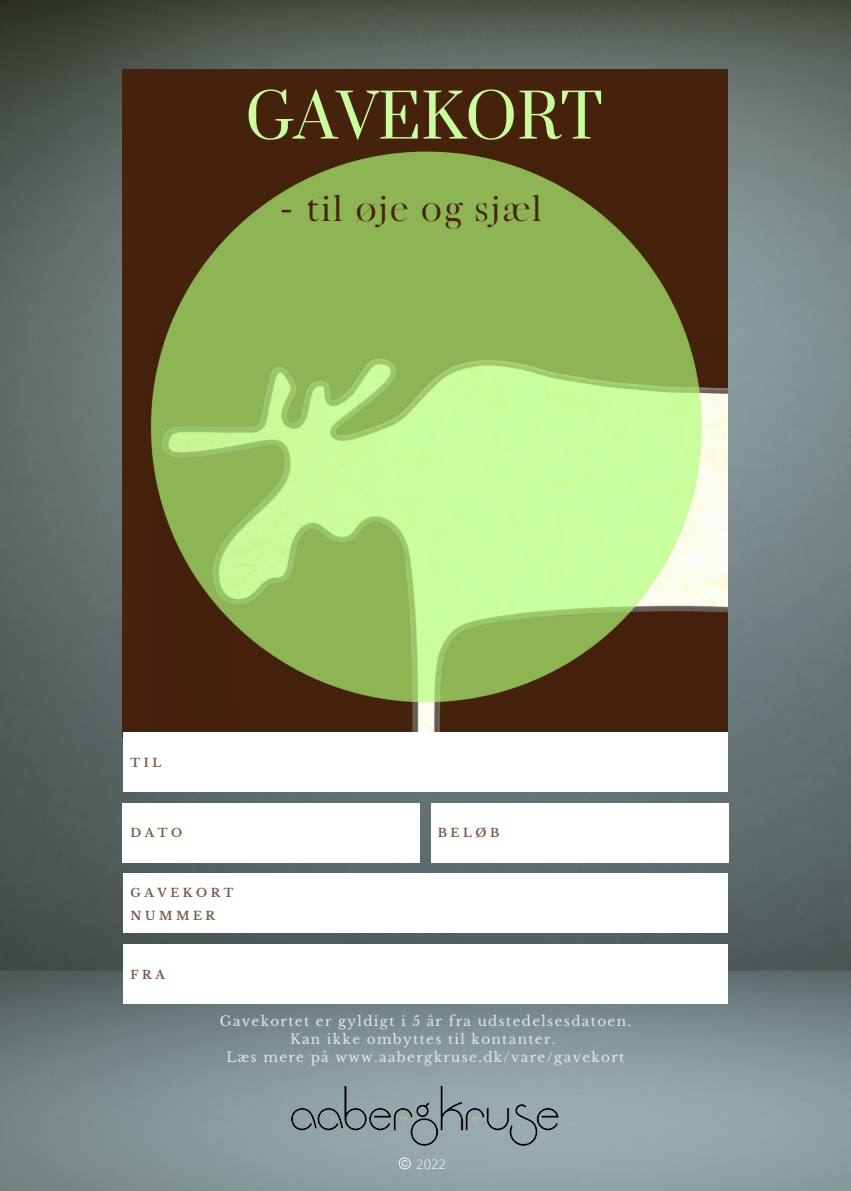
<style>
.page{position:relative;width:851px;height:1191px;background:#fff}
.page>*{position:absolute;margin:0;border:0;box-sizing:border-box;transform-origin:0 0}
.t1{font:59.8px "Prata";color:#cafd9d}
.t2{font:35.6px "Jerin";letter-spacing:.05em;color:#44230c}
.t3{font:13.6px "Libre Baskerville";letter-spacing:.1em;color:#e6e5e5}
.t4{font:300 13px "Open Sans";color:#fff}
.t5{font:700 11.8px "Libre Baskerville";letter-spacing:.3em;color:#785d4d}
</style>
<div class="page">
<img style="left:0;top:0;width:850px;height:1191px">
<img style="left:123px;top:70px;width:604px;height:662px">
<div style="left:123px;top:732px;width:604px;height:60px;background:#fff"></div>
<div style="left:123px;top:873px;width:604px;height:60px;background:#fff"></div>
<div style="left:123px;top:944px;width:604px;height:60px;background:#fff"></div>
<div style="left:123px;top:803px;width:297px;height:60px;background:#fff"></div>
<div style="left:431px;top:803px;width:297px;height:60px;background:#fff"></div>
<img style="left:292px;top:1086px;width:267px;height:66px">
<svg style="left:398px;top:1157px;width:12px;height:12px"></svg>
<p class="t1" style="left:245px;top:79px;width:358px">GAVEKORT</p>
<p class="t2" style="left:279px;top:187px;width:264px">- til øje og sjæl</p>
<p class="t5" style="left:131px;top:756px;width:32px">TIL</p>
<p class="t5" style="left:131px;top:825px;width:53px">DATO</p>
<p class="t5" style="left:437px;top:825px;width:63px">BELØB</p>
<p class="t5" style="left:131px;top:885px;width:105px">GAVEKORT</p>
<p class="t5" style="left:131px;top:909px;width:86px">NUMMER</p>
<p class="t5" style="left:131px;top:968px;width:36px">FRA</p>
<p class="t3" style="left:220px;top:1012px;width:412px">Gavekortet er gyldigt i 5 år fra udstedelsesdatoen.</p>
<p class="t3" style="left:290px;top:1031px;width:267px">Kan ikke ombyttes til kontanter.</p>
<p class="t3" style="left:226px;top:1049px;width:399px">Læs mere på www.aabergkruse.dk/vare/gavekort</p>
<p class="t4" style="left:416px;top:1155px;width:31px">2022</p>
</div>
